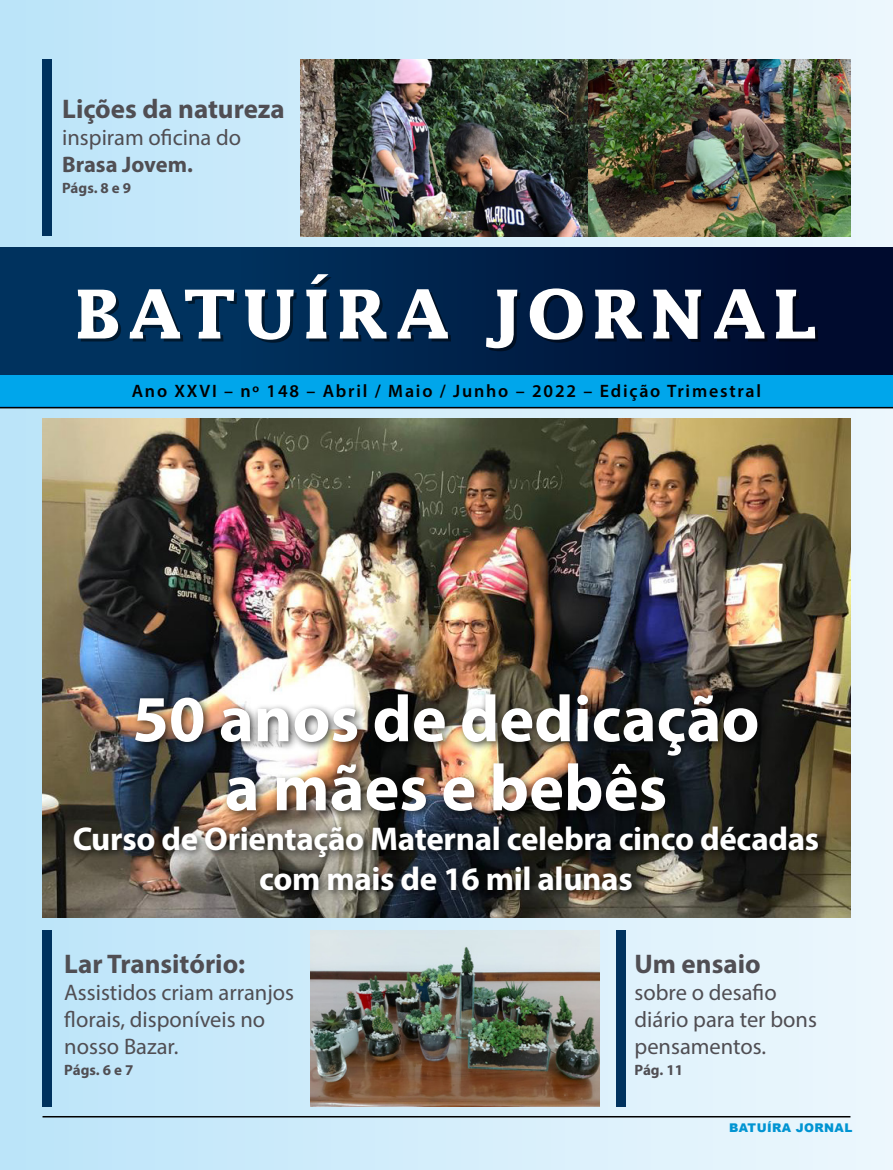
<style>
.page{position:relative;width:893px;height:1170px;background:#fff}
.page>*{position:absolute;margin:0;border:0;box-sizing:border-box;transform-origin:0 0}
.t1{font:700 66px/69px "Myriad Pro";color:#fff;text-align:center}
.t2{font:700 33px/39.6px "Myriad Pro";letter-spacing:-.01em;color:#fff;text-align:center}
.t3{font:700 27px "Myriad Pro";color:#504e53}
.t4{font:22.5px/27px "Myriad Pro";color:#504e53}
.t5{font:700 22.5px "Myriad Pro";color:#504e53}
.t6{font:600 18px "Myriad Pro";letter-spacing:.1em;color:#000}
.t7{font:700 15px "Myriad Pro";color:#504e53}
.t8{font:900 12px "Arial";letter-spacing:.035em;color:#0094d2}
</style>
<div class="page">
<div style="left:0;top:0;width:893px;height:264px;background:linear-gradient(to right,#b9e2f6,#ecf6fb)"></div>
<img style="left:301px;top:60px;width:287px;height:176px">
<div style="left:0;top:407px;width:893px;height:762px;background:linear-gradient(to right,#b8e0f5,#eaf4f9)"></div>
<div style="left:0;top:375px;width:893px;height:32px;background:#00a6eb"></div>
<hr style="left:0;top:407px;width:893px;height:1px;background:#000">
<div style="left:0;top:247px;width:893px;height:128px;background:linear-gradient(to right,#003a68,#00092b)"></div>
<svg style="left:78px;top:289px;width:43px;height:52px"></svg>
<svg style="left:130px;top:289px;width:107px;height:52px"></svg>
<svg style="left:245px;top:289px;width:52px;height:54px"></svg>
<svg style="left:306px;top:274px;width:26px;height:67px"></svg>
<svg style="left:340px;top:289px;width:50px;height:52px"></svg>
<svg style="left:397px;top:289px;width:54px;height:52px"></svg>
<svg style="left:486px;top:289px;width:34px;height:62px"></svg>
<svg style="left:530px;top:288px;width:56px;height:55px"></svg>
<svg style="left:595px;top:289px;width:50px;height:52px"></svg>
<svg style="left:653px;top:289px;width:51px;height:53px"></svg>
<svg style="left:714px;top:289px;width:54px;height:52px"></svg>
<svg style="left:776px;top:289px;width:42px;height:52px"></svg>
<hr style="left:43px;top:1115px;width:807px;height:2px;background:#000">
<div style="left:43px;top:60px;width:9px;height:176px;background:#00325e"></div>
<div style="left:43px;top:930px;width:9px;height:176px;background:#00325e"></div>
<div style="left:616px;top:930px;width:10px;height:176px;background:#00325e"></div>
<img style="left:310px;top:930px;width:290px;height:176px">
<img style="left:43px;top:419px;width:807px;height:498px">
<div style="left:69px;top:689px;width:760px;height:211px;background:#000;opacity:.75"></div>
<img style="left:588px;top:60px;width:262px;height:177px">
<p class="t3" style="left:62px;top:91px;width:224px">Lições da natureza</p>
<p class="t4" style="left:62px;top:123px;width:180px">inspiram oficina do</p>
<p class="t5" style="left:62px;top:149px;width:132px">Brasa Jovem.</p>
<p class="t7" style="left:62px;top:178px;width:71px">Págs. 8 e 9</p>
<p class="t6" style="left:132px;top:379px;width:631px">Ano XXVI – nº 148 – Abril / Maio / Junho – 2022 – Edição Trimestral</p>
<h1 class="t1" style="left:132px;top:682px;width:629px">50 anos de dedicação a mães e bebês</h1>
<h2 class="t2" style="left:73px;top:817px;width:748px">Curso de Orientação Maternal celebra cinco décadas com mais de 16 mil alunas</h2>
<p class="t3" style="left:64px;top:946px;width:182px">Lar Transitório:</p>
<p class="t4" style="left:64px;top:978px;width:231px">Assistidos criam arranjos florais, disponíveis no nosso Bazar.</p>
<p class="t7" style="left:64px;top:1060px;width:71px">Págs. 6 e 7</p>
<p class="t3" style="left:634px;top:946px;width:128px">Um ensaio</p>
<p class="t4" style="left:634px;top:978px;width:184px">sobre o desafio diário para ter bons pensamentos.</p>
<p class="t7" style="left:634px;top:1060px;width:50px">Pág. 11</p>
<p class="t8" style="left:729px;top:1118px;width:125px">BATUÍRA JORNAL</p>
</div>
